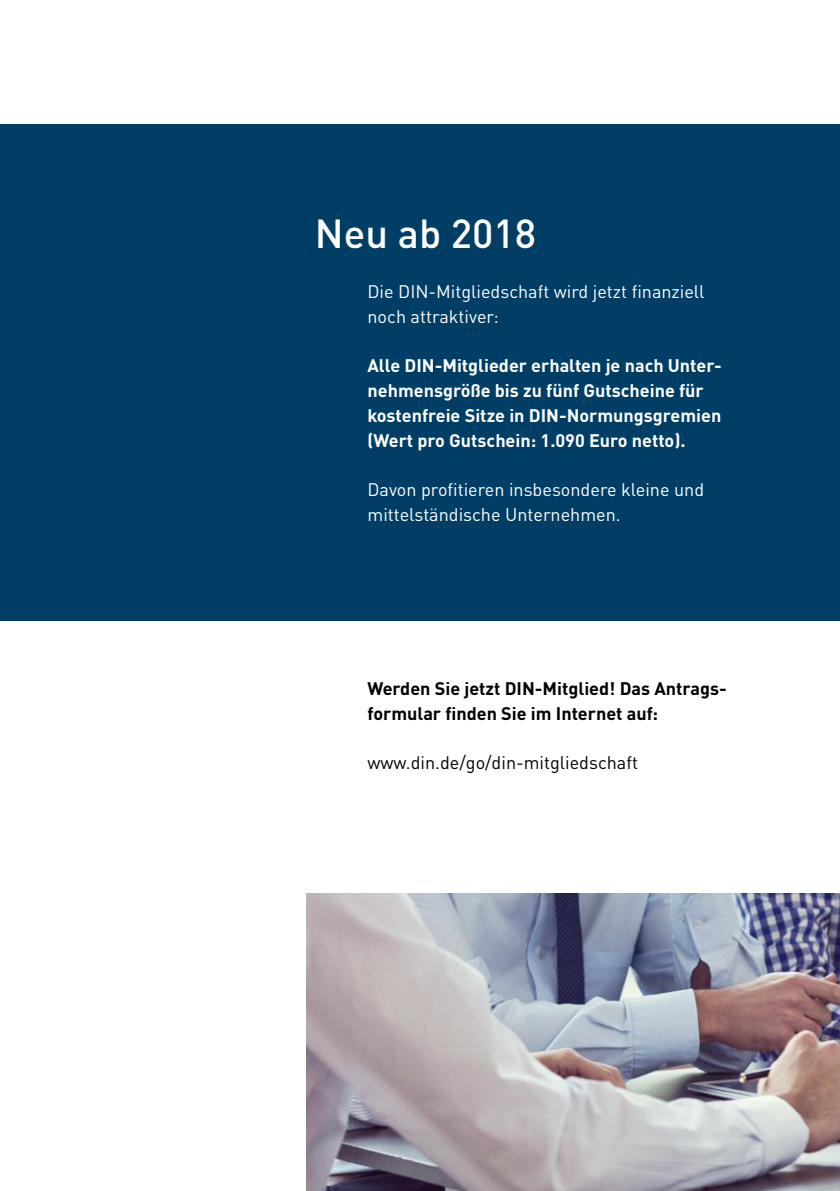
<style>
.page{position:relative;width:840px;height:1191px;background:#fff}
.page>*{position:absolute;margin:0;border:0;box-sizing:border-box;transform-origin:0 0}
.DIN_Head{font:500 40px "DINOT";color:#fff}
.DIN_Fließtext{font:700 18px/24.8px "DINOT";color:#fff}
.DIN_Fließtext-2{font:18px/24.8px "DINOT";color:#fff}
.DIN_Fließtext-3{font:700 18px/24.8px "DINOT";color:#000}
.DIN_Fließtext-4{font:18px "DINOT";color:#000}
</style>
<div class="page">
<img style="left:306px;top:893px;width:533px;height:298px">
<div style="left:0;top:124px;width:839px;height:496px;background:#003e65"></div>
<p class="DIN_Head" style="left:315px;top:203px;width:223px">Neu ab 2018</p>
<p class="DIN_Fließtext-2" style="left:367px;top:278px;width:338px">Die DIN-Mitgliedschaft wird jetzt finanziell noch attraktiver:</p>
<p class="DIN_Fließtext" style="left:367px;top:351px;width:356px">Alle DIN-Mitglieder erhalten je nach Unter&shy;nehmensgröße bis zu fünf Gutscheine für kostenfreie Sitze in DIN-Normungsgremien (Wert pro Gutschein: 1.090 Euro netto).</p>
<p class="DIN_Fließtext-2" style="left:367px;top:477px;width:338px">Davon profitieren insbesondere kleine und mittelständische Unternehmen.</p>
<p class="DIN_Fließtext-3" style="left:367px;top:674px;width:361px">Werden Sie jetzt DIN-Mitglied! Das Antrags&shy;formular finden Sie im Internet auf:</p>
<p class="DIN_Fließtext-4" style="left:367px;top:751px;width:272px">www.din.de/go/din-mitgliedschaft</p>
</div>
